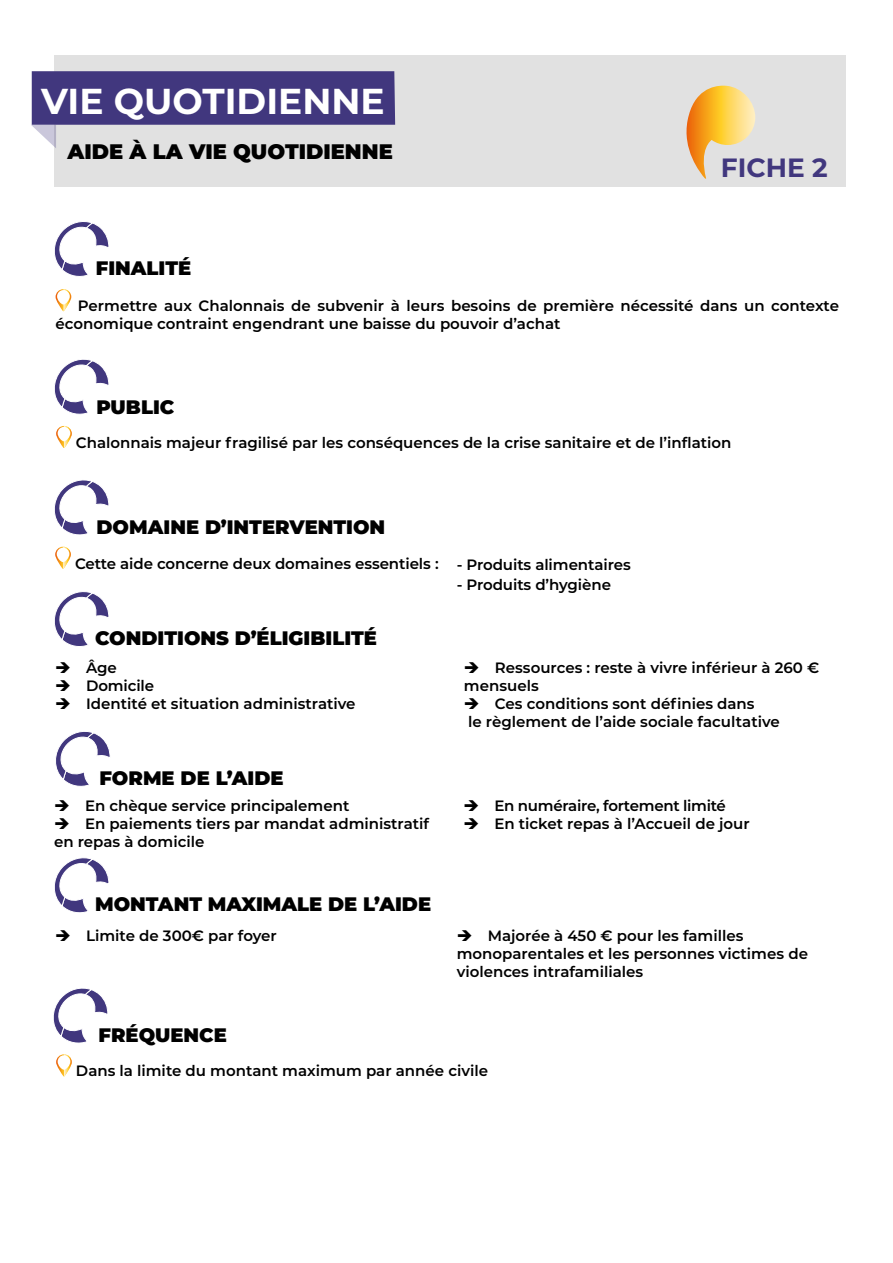
<style>
.page{position:relative;width:893px;height:1263px;background:#fff}
.page>*{position:absolute;margin:0;border:0;box-sizing:border-box;transform-origin:0 0}
.t1{font:700 36px "Montserrat";color:#fff}
.t2{font:700 26.4px "Montserrat";color:#41377e}
.t3{font:900 21px "Montserrat";color:#000}
.t4{font:900 19.5px "Montserrat";color:#000}
.t5{font:600 15px/18px "Montserrat";color:#000}
.t6{font:600 15px "Montserrat";letter-spacing:-.02em;color:#000}
</style>
<div class="page">
<div style="left:54px;top:55px;width:791px;height:132px;background:#e1e1e1"></div>
<svg style="left:31px;top:71px;width:364px;height:77px"></svg>
<svg style="left:54px;top:221px;width:55px;height:56px"></svg>
<svg style="left:56px;top:289px;width:15px;height:22px"></svg>
<div style="left:57px;top:290px;width:13px;height:14px;background:#fff;border-radius:6px"></div>
<svg style="left:56px;top:426px;width:16px;height:22px"></svg>
<div style="left:58px;top:427px;width:12px;height:14px;background:#fff;border-radius:6px"></div>
<svg style="left:54px;top:359px;width:55px;height:56px"></svg>
<svg style="left:55px;top:547px;width:16px;height:22px"></svg>
<div style="left:57px;top:548px;width:12px;height:14px;background:#fff;border-radius:6px"></div>
<svg style="left:54px;top:480px;width:55px;height:55px"></svg>
<svg style="left:54px;top:591px;width:55px;height:56px"></svg>
<svg style="left:55px;top:731px;width:55px;height:56px"></svg>
<svg style="left:54px;top:857px;width:55px;height:56px"></svg>
<svg style="left:56px;top:1054px;width:16px;height:22px"></svg>
<div style="left:58px;top:1055px;width:12px;height:15px;background:#fff;border-radius:6px"></div>
<svg style="left:53px;top:988px;width:55px;height:55px"></svg>
<svg style="left:686px;top:86px;width:69px;height:93px"></svg>
<h1 class="t1" style="left:41px;top:75px;width:345px">VIE QUOTIDIENNE</h1>
<h3 class="t3" style="left:67px;top:136px;width:327px">AIDE À LA VIE QUOTIDIENNE</h3>
<h2 class="t2" style="left:721px;top:149px;width:108px">FICHE 2</h2>
<h3 class="t4" style="left:96px;top:253px;width:97px">FINALITÉ</h3>
<p class="t5" style="left:56px;top:296px;width:785px;text-indent:22px">Permettre aux Chalonnais de subvenir à leurs besoins de première nécessité dans un contexte économique contraint engendrant une baisse du pouvoir d’achat</p>
<h3 class="t4" style="left:97px;top:393px;width:79px">PUBLIC</h3>
<p class="t5" style="left:76px;top:433px;width:657px">Chalonnais majeur fragilisé par les conséquences de la crise sanitaire et de l’inflation</p>
<h3 class="t4" style="left:97px;top:512px;width:290px">DOMAINE D’INTERVENTION</h3>
<p class="t5" style="left:75px;top:554px;width:557px">Cette aide concerne deux domaines essentiels : - Produits alimentaires</p>
<p class="t5" style="left:457px;top:575px;width:156px">- Produits d’hygiène</p>
<h3 class="t4" style="left:95px;top:624px;width:283px">CONDITIONS D’ÉLIGIBILITÉ</h3>
<p class="t5" style="left:55px;top:658px;width:63px">➔ Âge</p>
<p class="t5" style="left:55px;top:676px;width:100px">➔ Domicile</p>
<p class="t5" style="left:55px;top:694px;width:302px">➔ Identité et situation administrative</p>
<p class="t5" style="left:464px;top:658px;width:357px">➔ Ressources : reste à vivre inférieur à 260 € mensuels</p>
<p class="t5" style="left:464px;top:694px;width:317px">➔ Ces conditions sont définies dans<br>le règlement de l’aide sociale facultative</p>
<h3 class="t4" style="left:100px;top:763px;width:186px">FORME DE L’AIDE</h3>
<p class="t5" style="left:54px;top:796px;width:297px">➔ En chèque service principalement</p>
<p class="t5" style="left:54px;top:814px;width:376px">➔ En paiements tiers par mandat administratif en repas à domicile</p>
<p class="t6" style="left:463px;top:795px;width:264px">➔ En numéraire, fortement limité</p>
<p class="t5" style="left:463px;top:814px;width:288px">➔ En ticket repas à l’Accueil de jour</p>
<h3 class="t4" style="left:95px;top:889px;width:338px">MONTANT MAXIMALE DE L’AIDE</h3>
<p class="t5" style="left:55px;top:926px;width:223px">➔ Limite de 300€ par foyer</p>
<p class="t5" style="left:457px;top:926px;width:353px">➔ Majorée à 450 € pour les familles monoparentales et les personnes victimes de violences intrafamiliales</p>
<h3 class="t4" style="left:98px;top:1020px;width:130px">FRÉQUENCE</h3>
<p class="t5" style="left:76px;top:1061px;width:414px">Dans la limite du montant maximum par année civile</p>
</div>
